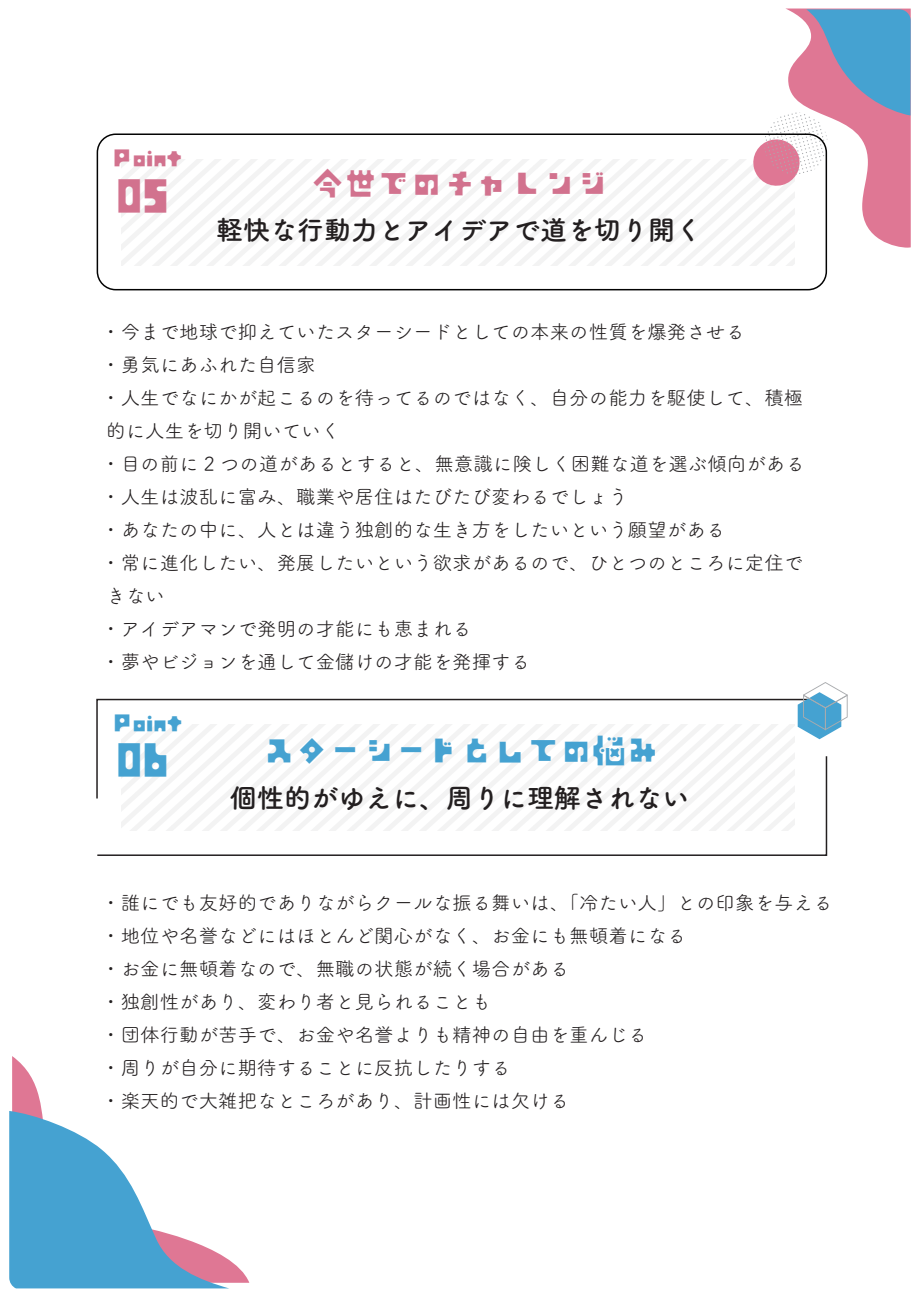
<style>
.page{position:relative;width:920px;height:1290px;background:#fff}
.page>*{position:absolute;margin:0;border:0;box-sizing:border-box;transform-origin:0 0}
.t1{font:47.7px "AB kikori";color:#d2728e}
.t2{font:47.7px "AB kikori";color:#45a2d1}
.t3{font:33px "AB kikori";color:#45a2d1}
.t4{font:33px "AB kikori";color:#d2728e}
.t5{font:27px "Tsuku A Rd Gothic Std B";color:#231f20}
.t6{font:24.15px "AB kikori";color:#d2728e}
.t7{font:24.15px "AB kikori";color:#45a2d1}
.t8{font:19.5px/33px "Tsuku A Rd Gothic Std R";color:#231f20}
</style>
<div class="page">
<svg style="left:96px;top:698px;width:724px;height:57px"></svg>
<svg style="left:96px;top:755px;width:732px;height:101px"></svg>
<svg style="left:798px;top:682px;width:50px;height:57px"></svg>
<div style="left:97px;top:133px;width:730px;height:157px;border:2px solid #030303;border-radius:18px"></div>
<svg style="left:751px;top:9px;width:160px;height:239px"></svg>
<svg style="left:12px;top:1056px;width:237px;height:227px"></svg>
<svg style="left:9px;top:1111px;width:220px;height:177px"></svg>
<p class="t6" style="left:114px;top:145px;width:70px">Point</p>
<h1 class="t1" style="left:116px;top:171px;width:54px">05</h1>
<h2 class="t4" style="left:311px;top:166px;width:298px">今世でのチャレンジ</h2>
<h3 class="t5" style="left:216px;top:209px;width:487px">軽快な行動力とアイデアで道を切り開く</h3>
<p class="t8" style="left:101px;top:314px;width:705px">・今まで地球で抑えていたスターシードとしての本来の性質を爆発させる<br>・勇気にあふれた自信家<br>・人生でなにかが起こるのを待ってるのではなく、自分の能力を駆使して、積極的に人生を切り開いていく<br>・目の前に 2 つの道があるとすると、無意識に険しく困難な道を選ぶ傾向がある・人生は波乱に富み、職業や居住はたびたび変わるでしょう<br>・あなたの中に、人とは違う独創的な生き方をしたいという願望がある<br>・常に進化したい、発展したいという欲求があるので、ひとつのところに定住できない<br>・アイデアマンで発明の才能にも恵まれる<br>・夢やビジョンを通して金儲けの才能を発揮する</p>
<p class="t7" style="left:114px;top:710px;width:70px">Point</p>
<h1 class="t2" style="left:116px;top:735px;width:54px">06</h1>
<h2 class="t3" style="left:263px;top:734px;width:397px">スターシードとしての悩み</h2>
<h3 class="t5" style="left:230px;top:777px;width:460px">個性的がゆえに、周りに理解されない</h3>
<p class="t8" style="left:101px;top:885px;width:733px">・誰にでも友好的でありながらクールな振る舞いは、「冷たい人」との印象を与える・地位や名誉などにはほとんど関心がなく、お金にも無頓着になる<br>・お金に無頓着なので、無職の状態が続く場合がある<br>・独創性があり、変わり者と見られることも<br>・団体行動が苦手で、お金や名誉よりも精神の自由を重んじる<br>・周りが自分に期待することに反抗したりする<br>・楽天的で大雑把なところがあり、計画性には欠ける</p>
</div>
